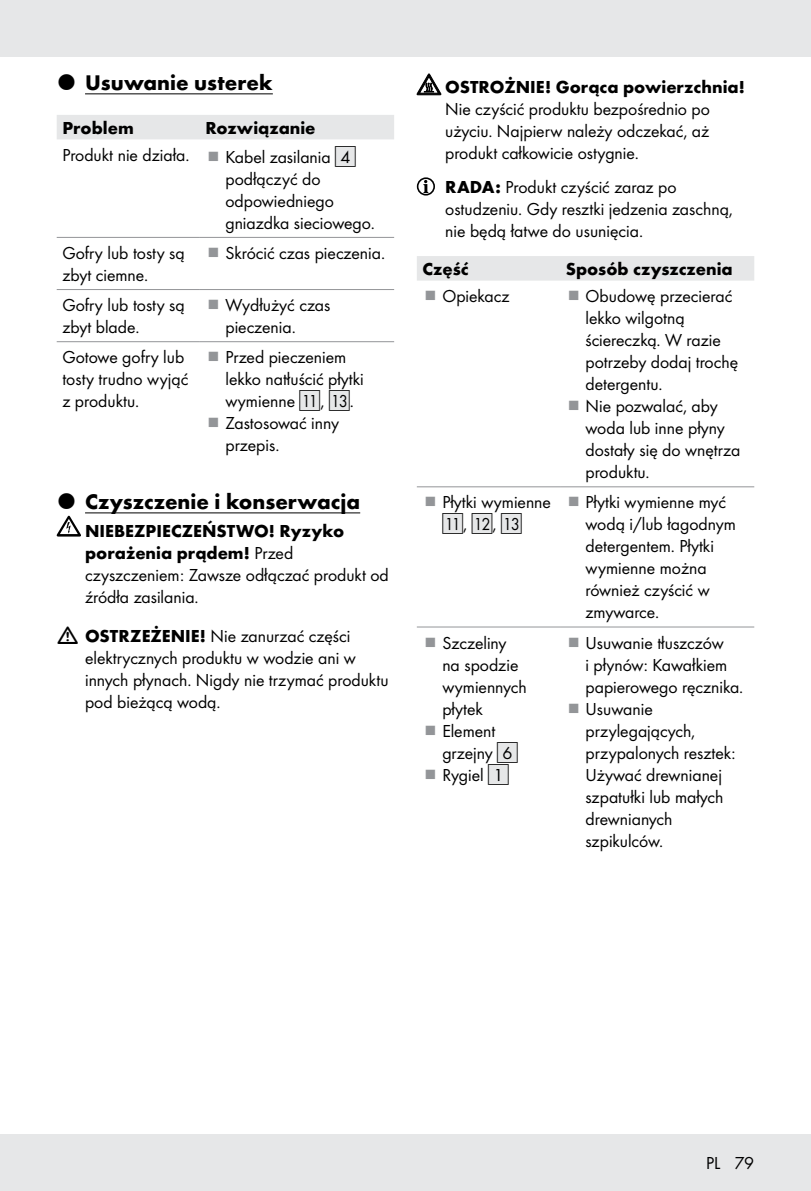
<style>
.page{position:relative;width:811px;height:1191px;background:#fff}
.page>*{position:absolute;margin:0;border:0;box-sizing:border-box;transform-origin:0 0}
.t1{font:700 22px "Futura";color:#000}
.t2{font:18px/22px "Futura Boo";color:#000}
.t3{font:700 18px/22px "Futura";color:#000}
.t4{font:15.8px "IMP Lidl Num Box";color:#000}
.s1{font-family:"IMP Lidl Num Box";font-size:15.8px;color:#e6e7e8}
.s2{font-family:"IMP Lidl Num Box";font-size:15.8px}
.s3{font-family:"Futura Boo";font-weight:400}
.s4{font-family:"Futura";font-weight:700}
.s5{color:#e6e7e8}
.s6{font-family:"Futura Boo";font-size:18px}
</style>
<div class="page">
<div style="left:0;top:1134px;width:811px;height:57px;background:#e6e7e8"></div>
<div style="left:0;top:0;width:811px;height:57px;background:#e6e7e8"></div>
<hr style="left:85px;top:93px;width:188px;height:1px;background:#000">
<hr style="left:85px;top:512px;width:275px;height:1px;background:#000">
<div style="left:57px;top:115px;width:337px;height:24px;background:#e6e7e8"></div>
<hr style="left:57px;top:237px;width:143px;height:1px;background:#939598">
<hr style="left:200px;top:237px;width:194px;height:1px;background:#939598">
<hr style="left:57px;top:289px;width:143px;height:1px;background:#939598">
<hr style="left:200px;top:289px;width:194px;height:1px;background:#939598">
<hr style="left:57px;top:341px;width:143px;height:1px;background:#939598">
<hr style="left:200px;top:341px;width:194px;height:1px;background:#939598">
<svg style="left:57px;top:516px;width:24px;height:20px"></svg>
<svg style="left:417px;top:73px;width:24px;height:23px"></svg>
<div style="left:417px;top:177px;width:18px;height:18px;border:2px solid #000;border-radius:50%"></div>
<svg style="left:423px;top:180px;width:5px;height:13px"></svg>
<div style="left:417px;top:256px;width:337px;height:25px;background:#e6e7e8"></div>
<hr style="left:417px;top:486px;width:143px;height:1px;background:#939598">
<hr style="left:560px;top:486px;width:194px;height:1px;background:#939598">
<hr style="left:417px;top:626px;width:143px;height:1px;background:#939598">
<hr style="left:560px;top:626px;width:194px;height:1px;background:#939598">
<p class="t1" style="left:85px;top:66px;width:189px">Usuwanie usterek</p>
<p class="t3" style="left:62px;top:115px;width:73px">Problem</p>
<p class="t3" style="left:206px;top:115px;width:111px">Rozwiązanie</p>
<p class="t2" style="left:62px;top:143px;width:126px">Produkt nie działa.</p>
<p class="t2" style="left:225px;top:145px;width:149px">Kabel zasilania <span class="s1">[</span><span class="s2">4] </span>podłączyć do odpowiedniego gniazdka sieciowego.</p>
<p class="t2" style="left:62px;top:241px;width:124px">Gofry lub tosty są zbyt ciemne.</p>
<p class="t2" style="left:225px;top:241px;width:159px">Skrócić czas pieczenia.</p>
<p class="t2" style="left:62px;top:293px;width:124px">Gofry lub tosty są zbyt blade.</p>
<p class="t2" style="left:225px;top:293px;width:106px">Wydłużyć czas pieczenia.</p>
<p class="t2" style="left:62px;top:345px;width:127px">Gotowe gofry lub tosty trudno wyjąć z produktu.</p>
<p class="t2" style="left:225px;top:345px;width:140px">Przed pieczeniem lekko natłuścić płytki wymienne <span class="s1">[</span><span class="s2">11]</span>, <span class="s1">[</span><span class="s2">13]</span>.<br>Zastosować inny przepis.</p>
<p class="t1" style="left:85px;top:485px;width:277px">Czyszczenie i konserwacja</p>
<p class="t3" style="left:85px;top:518px;width:261px">NIEBEZPIECZEŃSTWO! Ryzyko porażenia prądem! <span class="s3">Przed</span></p>
<p class="t2" style="left:85px;top:562px;width:305px">czyszczeniem: Zawsze odłączać produkt od źródła zasilania.</p>
<p class="t2" style="left:85px;top:623px;width:305px"><span class="s4">OSTRZEŻENIE!</span> Nie zanurzać części elektrycznych produktu w wodzie ani w innych płynach. Nigdy nie trzymać produktu pod bieżącą wodą.</p>
<p class="t3" style="left:445px;top:75px;width:301px">OSTROŻNIE! Gorąca powierzchnia!</p>
<p class="t2" style="left:445px;top:97px;width:266px;text-align:justify">Nie czyścić produktu bezpośrednio po użyciu. Najpierw należy odczekać, aż produkt całkowicie ostygnie.</p>
<p class="t2" style="left:445px;top:175px;width:289px"><span class="s4">RADA:</span> Produkt czyścić zaraz po ostudzeniu. Gdy resztki jedzenia zaschną, nie będą łatwe do usunięcia.</p>
<p class="t3" style="left:422px;top:256px;width:48px">Część</p>
<p class="t3" style="left:566px;top:256px;width:168px">Sposób czyszczenia</p>
<p class="t2" style="left:442px;top:284px;width:69px">Opiekacz</p>
<p class="t2" style="left:585px;top:284px;width:156px">Obudowę przecierać lekko wilgotną ściereczką. W razie potrzeby dodaj trochę detergentu.<br>Nie pozwalać, aby woda lub inne płyny dostały się do wnętrza produktu.</p>
<p class="t2" style="left:442px;top:490px;width:110px">Płytki wymienne</p>
<p class="t4" style="left:442px;top:513px;width:81px"><span class="s5">[</span>11]<span class="s6">,</span> <span class="s5">[</span>12]<span class="s6">,</span> <span class="s5">[</span>13]</p>
<p class="t2" style="left:585px;top:490px;width:152px">Płytki wymienne myć wodą i/lub łagodnym detergentem. Płytki wymienne można również czyścić w zmywarce.</p>
<p class="t2" style="left:442px;top:630px;width:86px">Szczeliny na spodzie wymiennych płytek<br>Element grzejny <span class="s1">[</span><span class="s2">6]<br></span>Rygiel <span class="s1">[</span><span class="s2">1]</span></p>
<p class="t2" style="left:585px;top:630px;width:157px">Usuwanie tłuszczów<br>i płynów: Kawałkiem papierowego ręcznika.<br>Usuwanie przylegających, przypalonych resztek:<br>Używać drewnianej szpatułki lub małych drewnianych szpikulców.</p>
<p class="t2" style="left:706px;top:1151px;width:50px">PL 79</p>
</div>
